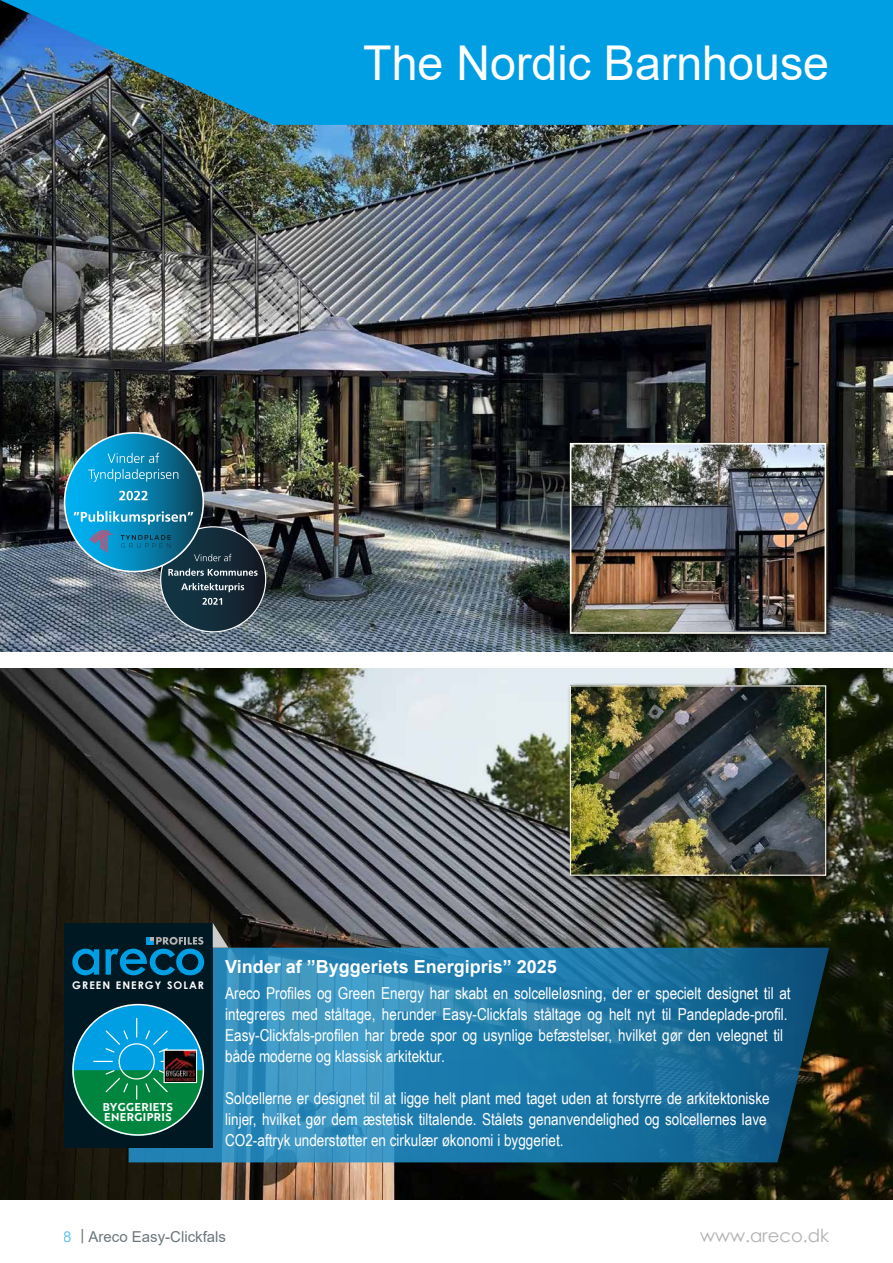
<style>
.page{position:relative;width:893px;height:1263px;background:#fff}
.page>*{position:absolute;margin:0;border:0;box-sizing:border-box;transform-origin:0 0}
.t1{font:48px "Arial";color:#fff}
.t2{font:700 18px "Arial";color:#fff}
.t3{font:18px "Century Gothic";color:#b3b2b2}
.t4{font:16.5px/21px "Arial Narrow";color:#fff}
.t5{font:15px "Arial";color:#081921}
.t6{font:11.1px/9.9px "Brother 1816 Bold";letter-spacing:.04em;color:#fff}
.t7{font:700 10.5px "Century Gothic";letter-spacing:.1em;color:#fff}
.s1{color:#009fe3}
</style>
<div class="page">
<img style="left:0;top:125px;width:893px;height:526px">
<img style="left:0;top:668px;width:893px;height:531px">
<svg style="left:0;top:0;width:893px;height:125px;background:#0b95d2"></svg>
<div style="left:567px;top:683px;width:267px;height:200px;background:#000;opacity:.8"></div>
<img style="left:572px;top:687px;width:252px;height:187px">
<div style="left:570px;top:685px;width:256px;height:191px;border:1px solid #fefdf3"></div>
<div style="left:567px;top:440px;width:267px;height:202px;background:#000;opacity:.8"></div>
<img style="left:573px;top:446px;width:250px;height:185px">
<div style="left:570px;top:443px;width:256px;height:191px;border:2px solid #fefdf3"></div>
<svg style="left:129px;top:948px;width:700px;height:214px;background:#2278a4"></svg>
<div style="left:64px;top:923px;width:149px;height:225px;background:#001822"></div>
<svg style="left:72px;top:949px;width:27px;height:26px"></svg>
<svg style="left:106px;top:937px;width:98px;height:38px"></svg>
<div style="left:72px;top:1005px;width:131px;height:131px;background:#009fe3;border-radius:50%"></div>
<svg style="left:72px;top:1017px;width:131px;height:119px"></svg>
<img style="left:166px;top:1051px;width:29px;height:30px">
<div style="left:164px;top:1049px;width:33px;height:34px;border:1px solid #fff"></div>
<svg style="left:161px;top:527px;width:105px;height:105px;background:#1b313e"></svg>
<svg style="left:202px;top:598px;width:20px;height:7px"></svg>
<svg style="left:181px;top:583px;width:63px;height:9px"></svg>
<svg style="left:168px;top:568px;width:90px;height:8px"></svg>
<svg style="left:194px;top:554px;width:37px;height:7px"></svg>
<svg style="left:65px;top:433px;width:138px;height:139px;background:#0d88b5"></svg>
<svg style="left:74px;top:511px;width:119px;height:13px;background:#4ea9cb"></svg>
<svg style="left:119px;top:491px;width:29px;height:9px"></svg>
<svg style="left:88px;top:469px;width:90px;height:13px"></svg>
<svg style="left:108px;top:453px;width:51px;height:10px"></svg>
<svg style="left:89px;top:530px;width:24px;height:23px"></svg>
<svg style="left:121px;top:535px;width:50px;height:13px"></svg>
<svg style="left:213px;top:923px;width:15px;height:25px"></svg>
<h1 class="t1" style="left:363px;top:30px;width:467px">The Nordic Barnhouse</h1>
<p class="t7" style="left:72px;top:977px;width:133px">GREEN ENERGY SOLAR</p>
<p class="t6" style="left:103px;top:1101px;width:72px">BYGGERIETS<br>ENERGIPRIS</p>
<p class="t2" style="left:225px;top:954px;width:333px">Vinder af ”Byggeriets Energipris” 2025</p>
<p class="t4" style="left:225px;top:982px;width:567px">Areco Profiles og Green Energy har skabt en solcelleløsning, der er specielt designet til at integreres med ståltage, herunder Easy-Clickfals ståltage og helt nyt til Pandeplade-profil.<br>Easy-Clickfals-profilen har brede spor og usynlige befæstelser, hvilket gør den velegnet til både moderne og klassisk arkitektur.</p>
<p class="t4" style="left:225px;top:1087px;width:546px">Solcellerne er designet til at ligge helt plant med taget uden at forstyrre de arkitektoniske linjer, hvilket gør dem æstetisk tiltalende. Stålets genanvendelighed og solcellernes lave<br>CO2-aftryk understøtter en cirkulær økonomi i byggeriet.</p>
<p class="t5" style="left:64px;top:1226px;width:164px"><span class="s1">8</span> | Areco Easy-Clickfals</p>
<p class="t3" style="left:700px;top:1223px;width:131px">www.areco.dk</p>
</div>
